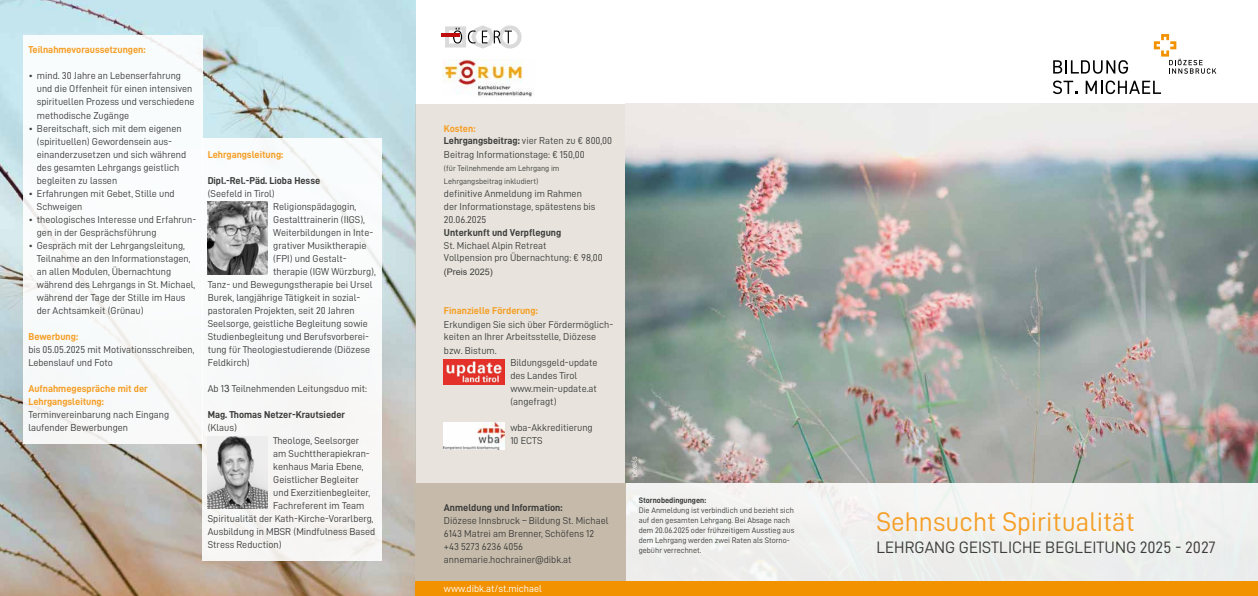
<style>
.page{position:relative;width:1258px;height:596px;background:#fff}
.page>*{position:absolute;margin:0;border:0;box-sizing:border-box;transform-origin:0 0}
.t1{font:27px "D DIN";color:#f59e24}
.t2{font:16.5px "D DIN";color:#3c3c3b}
.t3{font:10px/13px "D DIN";color:#3c3c3b}
.t4{font:10px/13px "D DIN Bold";color:#f59e24}
.t5{font:10px "D DIN Bold";color:#3c3c3b}
.t6{font:10px "D DIN";color:#fff}
.t7{font:9px "Arial";color:#3c3c3b}
.t8{font:8px/10px "D DIN";color:#3c3c3b}
.t9{font:8px "D DIN Bold";color:#3c3c3b}
.t10{font:8px "D DIN";color:#fff}
.s1{font-family:"Arial"}
.s2{font-family:"D DIN Bold"}
</style>
<div class="page">
<img style="left:0;top:0;width:415px;height:595px">
<div style="left:23px;top:35px;width:179px;height:408px;background:#fff"></div>
<div style="left:202px;top:138px;width:180px;height:422px;background:#f8f8f9"></div>
<div style="left:415px;top:104px;width:210px;height:383px;background:#e8e4dd"></div>
<img style="left:625px;top:104px;width:632px;height:378px">
<div style="left:625px;top:482px;width:632px;height:104px;background:#f0f1ef"></div>
<div style="left:415px;top:482px;width:210px;height:106px;background:#c6bbaa"></div>
<div style="left:415px;top:581px;width:842px;height:14px;background:#f39200"></div>
<svg style="left:441px;top:25px;width:80px;height:24px"></svg>
<img style="left:442px;top:59px;width:90px;height:37px">
<svg style="left:1053px;top:60px;width:74px;height:14px"></svg>
<svg style="left:1053px;top:80px;width:23px;height:14px"></svg>
<svg style="left:1085px;top:80px;width:75px;height:14px"></svg>
<svg style="left:1153px;top:34px;width:63px;height:40px"></svg>
<img style="left:208px;top:202px;width:59px;height:72px">
<img style="left:208px;top:436px;width:59px;height:72px">
<img style="left:444px;top:422px;width:60px;height:27px">
<img style="left:444px;top:359px;width:60px;height:25px">
<p class="t4" style="left:28px;top:43px;width:119px">Teilnahmevoraussetzungen:</p>
<p class="t3" style="left:37px;top:69px;width:159px;text-indent:-9px">• mind. 30 Jahre an Lebenserfahrung und die Offenheit für einen intensiven spirituellen Prozess und verschiedene methodische Zugänge</p>
<p class="t3" style="left:37px;top:121px;width:151px;text-indent:-8px">• Bereitschaft, sich mit dem eigenen (spirituellen) Gewordensein aus&shy;einanderzusetzen und sich während des gesamten Lehrgangs geistlich begleiten zu lassen</p>
<p class="t3" style="left:37px;top:186px;width:139px;text-indent:-8px">• Erfahrungen mit Gebet, Stille und<br>Schweigen</p>
<p class="t3" style="left:37px;top:212px;width:161px;text-indent:-8px">• theologisches Interesse und Erfahrun&shy;gen in der Gesprächsführung</p>
<p class="t3" style="left:37px;top:238px;width:160px;text-indent:-9px">• Gespräch mit der Lehrgangsleitung, Teilnahme an den Informationstagen, an allen Modulen, Übernachtung während des Lehrgangs in St. Michael, während der Tage der Stille im Haus der Achtsamkeit (Grünau)</p>
<p class="t4" style="left:28px;top:329px;width:51px">Bewerbung:</p>
<p class="t3" style="left:28px;top:342px;width:168px">bis 05.05.2025 mit Motivationsschreiben,<br>Lebenslauf und Foto</p>
<p class="t4" style="left:28px;top:381px;width:121px">Aufnahmegespräche mit der<br>Lehrgangsleitung:</p>
<p class="t3" style="left:28px;top:407px;width:142px">Terminvereinbarung nach Eingang laufender Bewerbungen</p>
<p class="t4" style="left:208px;top:147px;width:77px">Lehrgangsleitung:</p>
<p class="t5" style="left:208px;top:174px;width:114px">Dipl.-Rel.-Päd. Lioba Hesse</p>
<p class="t3" style="left:208px;top:186px;width:68px">(Seefeld in Tirol)</p>
<p class="t3" style="left:273px;top:199px;width:85px">Religionspädagogin,</p>
<p class="t3" style="left:273px;top:212px;width:93px">Gestalttrainerin (IIGS),</p>
<p class="t3" style="left:273px;top:225px;width:101px">Weiterbildungen in Inte-</p>
<p class="t3" style="left:273px;top:238px;width:95px">grativer Musiktherapie</p>
<p class="t3" style="left:273px;top:251px;width:75px">(FPI) und Gestalt-</p>
<p class="t3" style="left:273px;top:264px;width:104px">therapie (IGW Würzburg),</p>
<p class="t3" style="left:208px;top:277px;width:166px">Tanz- und Bewegungstherapie bei Ursel</p>
<p class="t3" style="left:208px;top:290px;width:154px">Burek, langjährige Tätigkeit in sozial-</p>
<p class="t3" style="left:208px;top:303px;width:148px">pastoralen Projekten, seit 20 Jahren</p>
<p class="t3" style="left:208px;top:316px;width:162px">Seelsorge, geistliche Begleitung sowie</p>
<p class="t3" style="left:208px;top:329px;width:163px">Studienbegleitung und Berufsvorberei-</p>
<p class="t3" style="left:208px;top:342px;width:164px">tung für Theologiestudierende (Diözese</p>
<p class="t3" style="left:208px;top:355px;width:44px">Feldkirch)</p>
<p class="t3" style="left:208px;top:381px;width:161px">Ab 1<span class="s1">3</span> Teilnehmenden Leitungsduo mit:</p>
<p class="t5" style="left:208px;top:408px;width:139px">Mag. Thomas Netzer-Krautsieder</p>
<p class="t3" style="left:208px;top:420px;width:31px">(Klaus)</p>
<p class="t3" style="left:273px;top:433px;width:88px">Theologe, Seelsorger</p>
<p class="t3" style="left:273px;top:446px;width:98px">am Suchttherapiekran-</p>
<p class="t3" style="left:273px;top:459px;width:92px">kenhaus Maria Ebene,</p>
<p class="t3" style="left:273px;top:472px;width:87px">Geistlicher Begleiter</p>
<p class="t3" style="left:273px;top:485px;width:98px">und Exerzitienbegleiter,</p>
<p class="t3" style="left:273px;top:498px;width:93px">Fachreferent im Team</p>
<p class="t3" style="left:208px;top:511px;width:167px">Spiritualität der Kath-Kirche-Vorarlberg,</p>
<p class="t3" style="left:208px;top:524px;width:169px">Ausbildung in MBSR (Mindfulness Based</p>
<p class="t3" style="left:208px;top:537px;width:75px">Stress Reduction)</p>
<p class="t4" style="left:444px;top:121px;width:33px">Kosten:</p>
<p class="t3" style="left:444px;top:133px;width:170px;line-height:14px"><span class="s2">Lehrgangsbeitrag:</span> vier Raten zu € 800,00<br>Beitrag Informationstage: € 150,00</p>
<p class="t8" style="left:444px;top:162px;width:117px;line-height:13px">(für Teilnehmende am Lehrgang im<br>Lehrgangsbeitrag inkludiert)</p>
<p class="t3" style="left:444px;top:187px;width:153px">definitive Anmeldung im Rahmen der Informationstage, spätestens bis<br>20.06.2025</p>
<p class="t5" style="left:444px;top:227px;width:119px">Unterkunft und Verpflegung</p>
<p class="t3" style="left:444px;top:239px;width:160px;line-height:12px">St. Michael Alpin Retreat<br>Vollpension pro Übernachtung: € 98,00</p>
<p class="t7" style="left:444px;top:266px;width:51px">(Preis 2025)</p>
<p class="t4" style="left:444px;top:304px;width:95px">Finanzielle Förderung:</p>
<p class="t3" style="left:444px;top:317px;width:171px;line-height:12px">Erkundigen Sie sich über Fördermöglich&shy;keiten an Ihrer Arbeitsstelle, Diözese</p>
<p class="t3" style="left:444px;top:343px;width:54px">bzw. Bistum.</p>
<p class="t3" style="left:510px;top:355px;width:89px">Bildungsgeld-update des Landes Tirol www.mein-update.at (angefragt)</p>
<p class="t3" style="left:510px;top:420px;width:84px">wba-Akkreditierung<br>10 ECTS</p>
<p class="t5" style="left:444px;top:501px;width:120px">Anmeldung und Information:</p>
<p class="t3" style="left:444px;top:513px;width:166px">Diözese Innsbruck – Bildung St. Michael<br>6143 Matrei am Brenner, Schöfens 12 +43 5273 6236 4056 annemarie.hochrainer@dibk.at</p>
<p class="t6" style="left:444px;top:582px;width:99px">www.dibk.at/st.michael</p>
<p class="t10" style="left:629px;top:476px;width:23px;rotate:-90deg">pexels</p>
<p class="t9" style="left:638px;top:495px;width:69px">Stornobedingungen:</p>
<p class="t8" style="left:638px;top:504px;width:157px">Die Anmeldung ist verbindlich und bezieht sich auf den gesamten Lehrgang. Bei Absage nach dem 20.06.2025 oder frühzeitigem Ausstieg aus dem Lehrgang werden zwei Raten als Storno&shy;gebühr verrechnet.</p>
<h1 class="t1" style="left:876px;top:507px;width:260px">Sehnsucht Spiritualität</h1>
<h2 class="t2" style="left:876px;top:538px;width:341px">LEHRGANG GEISTLICHE BEGLEITUNG 2025 - 2027</h2>
</div>
